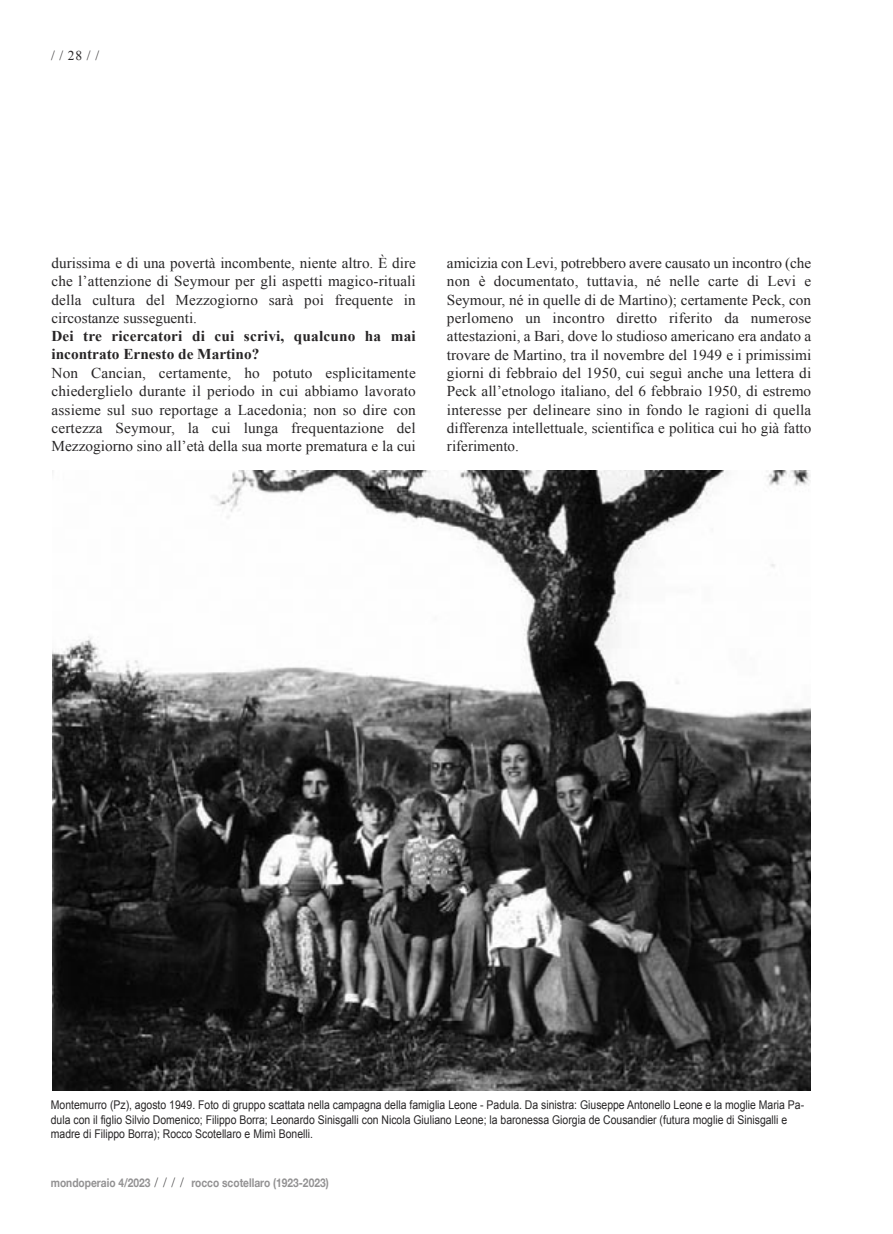
<style>
.page{position:relative;width:893px;height:1234px;background:#fff}
.page>*{position:absolute;margin:0;border:0;box-sizing:border-box;transform-origin:0 0}
.t1{font:15px/18.3px "Times New Roman";color:#272526;text-align:justify}
.t2{font:700 15px/18.3px "Times New Roman";letter-spacing:.01em;color:#272526}
.t3{font:13.5px "Times New Roman";color:#272526}
.t4{font:12px/14.4px "Arial";color:#272526;scale:.87 1}
.t5{font:700 12px "Helvetica Neue";color:#939293;scale:.85 1}
.s1{font-family:"Times New Roman";font-weight:400;font-size:13.5px;color:#272526}
</style>
<div class="page">
<img style="left:53px;top:470px;width:758px;height:620px">
<p class="t3" style="left:51px;top:48px;width:50px">/ / 28 / /</p>
<p class="t1" style="left:52px;top:254px;width:366px">durissima e di una povertà incombente, niente altro. È dire che l’attenzione di Seymour per gli aspetti magico-rituali della cultura del Mezzogiorno sarà poi frequente in circostanze susseguenti.</p>
<p class="t2" style="left:52px;top:327px;width:366px">Dei tre ricercatori di cui scrivi, qualcuno ha mai incontrato Ernesto de Martino?</p>
<p class="t1" style="left:52px;top:363px;width:366px">Non Cancian, certamente, ho potuto esplicitamente chiederglielo durante il periodo in cui abbiamo lavorato assieme sul suo reportage a Lacedonia; non so dire con certezza Seymour, la cui lunga frequentazione del Mezzogiorno sino all’età della sua morte prematura e la cui</p>
<p class="t1" style="left:447px;top:254px;width:366px">amicizia con Levi, potrebbero avere causato un incontro (che non è documentato, tuttavia, né nelle carte di Levi e Seymour, né in quelle di de Martino); certamente Peck, con perlomeno un incontro diretto riferito da numerose attestazioni, a Bari, dove lo studioso americano era andato a trovare de Martino, tra il novembre del 1949 e i primissimi giorni di febbraio del 1950, cui seguì anche una lettera di Peck all’etnologo italiano, del 6 febbraio 1950, di estremo interesse per delineare sino in fondo le ragioni di quella differenza intellettuale, scientifica e politica cui ho già fatto riferimento.</p>
<p class="t4" style="left:51px;top:1097px;width:867px">Montemurro (Pz), agosto 1949. Foto di gruppo scattata nella campagna della famiglia Leone - Padula. Da sinistra: Giuseppe Antonello Leone e la moglie Maria Pa&shy;dula con il figlio Silvio Domenico; Filippo Borra; Leonardo Sinisgalli con Nicola Giuliano Leone; la baronessa Giorgia de Cousandier (futura moglie di Sinisgalli e madre di Filippo Borra); Rocco Scotellaro e Mimì Bonelli.</p>
<p class="t5" style="left:51px;top:1175px;width:328px">mondoperaio 4/2023 <span class="s1">/ / / /</span> rocco scotellaro (1923-2023)</p>
</div>
